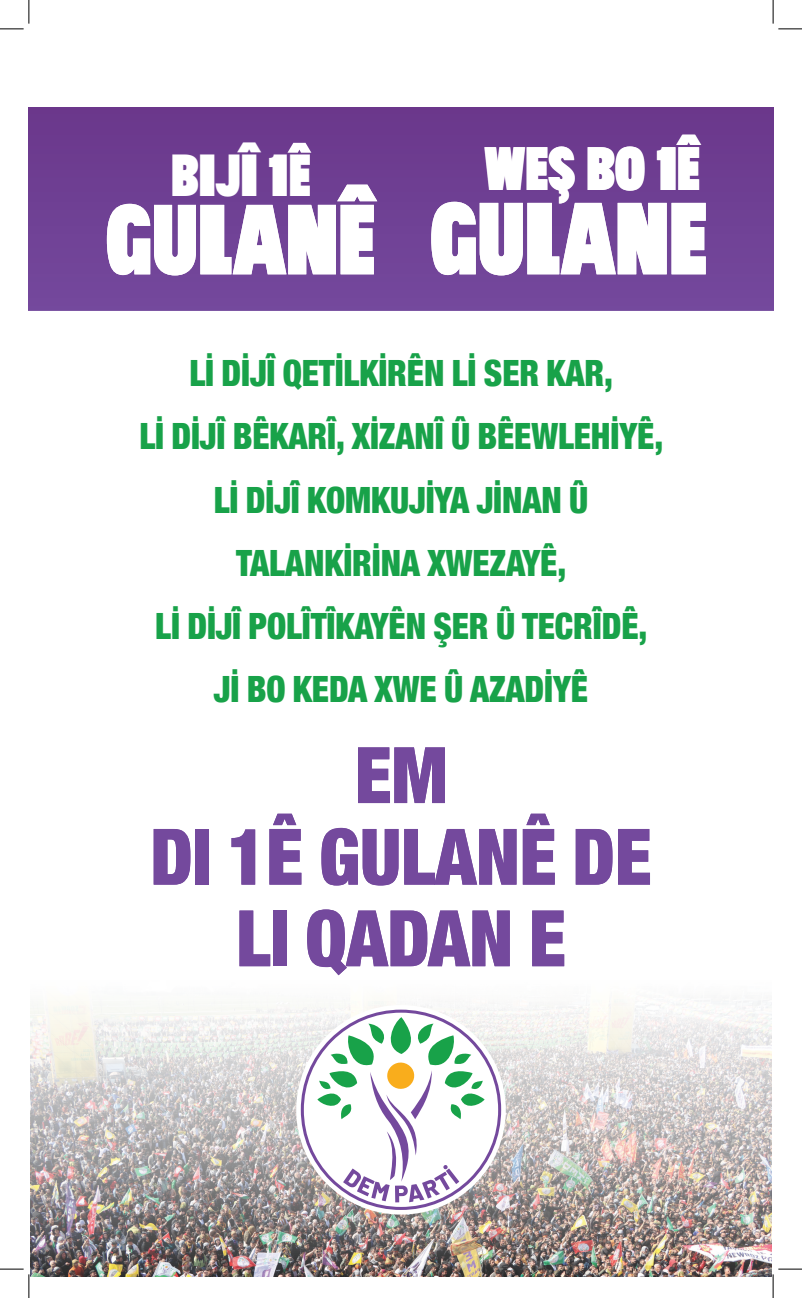
<style>
.page{position:relative;width:802px;height:1298px;background:#fff}
.page>*{position:absolute;margin:0;border:0;box-sizing:border-box;transform-origin:0 0}
.t1{font:900 condensed 77.88px/81.5px "Helvetica Neue";letter-spacing:-.005em;color:#74499d;text-align:center;scale:.95 1}
.t2{font:900 74.38px "Buzz";color:#fff}
.t3{font:900 44.62px "Buzz";color:#fff}
.t4{font:900 43.23px "Buzz";color:#fff}
.t5{font:900 condensed 36.23px/63.2px "Helvetica Neue";letter-spacing:-.005em;color:#18a249;text-align:center;scale:.95 1}
</style>
<div class="page">
<div style="left:29px;top:107px;width:744px;height:204px;background:#6e3f93"></div>
<img style="left:30px;top:999px;width:742px;height:277px">
<svg style="left:301px;top:1014px;width:200px;height:196px"></svg>
<img style="left:155px;top:999px;width:517px;height:15px">
<svg style="left:107px;top:185px;width:270px;height:90px"></svg>
<svg style="left:287px;top:143px;width:24px;height:10px"></svg>
<svg style="left:0;top:0;width:30px;height:30px"></svg>
<svg style="left:0;top:1269px;width:30px;height:29px"></svg>
<svg style="left:773px;top:0;width:29px;height:30px"></svg>
<svg style="left:773px;top:1269px;width:29px;height:29px"></svg>
<p class="t4" style="left:171px;top:142px;width:141px">BIJÎ 1E</p>
<p class="t3" style="left:485px;top:134px;width:217px">WEŞ BO 1Ê</p>
<h2 class="t2" style="left:430px;top:181px;width:279px">GULANE</h2>
<p class="t5" style="left:139px;top:340px;width:553px">Lİ DİJÎ QETİLKİRÊN Lİ SER KAR,<br>Lİ DİJÎ BÊKARÎ, XİZANÎ Û BÊEWLEHİYÊ,<br>Lİ DİJÎ KOMKUJİYA JİNAN Û<br>TALANKİRİNA XWEZAYÊ,<br>Lİ DİJÎ POLÎTÎKAYÊN ŞER Û TECRÎDÊ,<br>Jİ BO KEDA XWE Û AZADİYÊ</p>
<h1 class="t1" style="left:150px;top:730px;width:529px">EM<br>DI 1Ê GULANÊ DE<br>LI QADAN E</h1>
</div>
